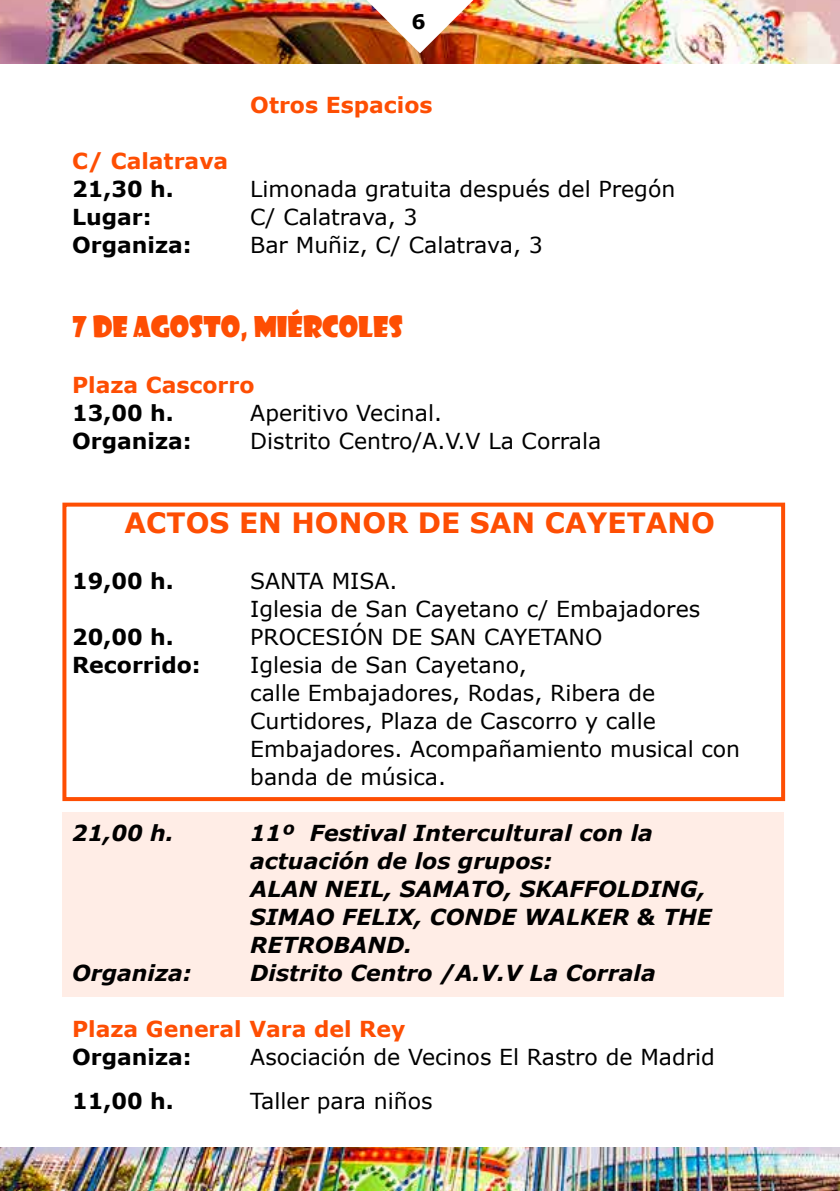
<style>
.page{position:relative;width:840px;height:1191px;background:#fff}
.page>*{position:absolute;margin:0;border:0;box-sizing:border-box;transform-origin:0 0}
.t1{font:700 28px "Verdana";color:#fe4e03}
.t2{font:28px "Showcard Gothic";color:#fe4e03}
.t3{font:22px/28px "Verdana";color:#000}
.t4{font:italic 700 22px/28px "Verdana";color:#000}
.t5{font:700 22px "Verdana";color:#000}
.t6{font:700 22px "Verdana";color:#fe4e03}
.t7{font:700 20px "Verdana";color:#000}
</style>
<div class="page">
<img style="left:0;top:1147px;width:839px;height:44px">
<img style="left:0;top:0;width:839px;height:63px">
<img style="left:323px;top:0;width:193px;height:53px">
<div style="left:62px;top:812px;width:721px;height:184px;background:#ffede6"></div>
<div style="left:62px;top:502px;width:722px;height:299px;border:4px solid #fe4e03"></div>
<p class="t7" style="left:411px;top:9px;width:16px">6</p>
<p class="t6" style="left:250px;top:91px;width:184px">Otros Espacios</p>
<p class="t6" style="left:72px;top:147px;width:158px">C/ Calatrava</p>
<p class="t5" style="left:72px;top:175px;width:103px">21,30 h.</p>
<p class="t3" style="left:250px;top:175px;width:426px">Limonada gratuita después del Pregón</p>
<p class="t5" style="left:72px;top:203px;width:81px">Lugar:</p>
<p class="t3" style="left:250px;top:203px;width:169px">C/ Calatrava, 3</p>
<p class="t5" style="left:72px;top:231px;width:121px">Organiza:</p>
<p class="t3" style="left:250px;top:231px;width:294px">Bar Muñiz, C/ Calatrava, 3</p>
<p class="t2" style="left:72px;top:308px;width:332px">7 DE AGOSTO, MIÉRCOLES</p>
<p class="t6" style="left:72px;top:371px;width:184px">Plaza Cascorro</p>
<p class="t5" style="left:72px;top:399px;width:103px">13,00 h.</p>
<p class="t3" style="left:250px;top:399px;width:193px">Aperitivo Vecinal.</p>
<p class="t5" style="left:72px;top:427px;width:121px">Organiza:</p>
<p class="t3" style="left:250px;top:427px;width:352px">Distrito Centro/A.V.V La Corrala</p>
<p class="t1" style="left:124px;top:505px;width:505px">ACTOS EN HONOR de San Cayetano</p>
<p class="t5" style="left:72px;top:567px;width:103px">19,00 h.</p>
<p class="t3" style="left:250px;top:567px;width:451px">SANTA MISA.<br>Iglesia de San Cayetano c/ Embajadores</p>
<p class="t5" style="left:72px;top:623px;width:103px">20,00 h.</p>
<p class="t3" style="left:250px;top:623px;width:353px">PROCESIÓN DE SAN CAYETANO</p>
<p class="t5" style="left:72px;top:651px;width:130px">Recorrido:</p>
<p class="t3" style="left:250px;top:651px;width:491px">Iglesia de San Cayetano,<br>calle Embajadores, Rodas, Ribera de<br>Curtidores, Plaza de Cascorro y calle<br>Embajadores. Acompañamiento musical con banda de música.</p>
<p class="t4" style="left:72px;top:819px;width:103px">21,00 h.</p>
<p class="t4" style="left:250px;top:819px;width:463px">11º Festival Intercultural con la actuación de los grupos:<br>ALAN NEIL, SAMATO, SKAFFOLDING,<br>SIMAO FELIX, CONDE WALKER &amp; THE<br>RETROBAND.</p>
<p class="t4" style="left:72px;top:959px;width:121px">Organiza:</p>
<p class="t4" style="left:250px;top:959px;width:407px">Distrito Centro /A.V.V La Corrala</p>
<p class="t6" style="left:72px;top:1015px;width:334px">Plaza General Vara del Rey</p>
<p class="t5" style="left:72px;top:1043px;width:121px">Organiza:</p>
<p class="t3" style="left:250px;top:1043px;width:466px">Asociación de Vecinos El Rastro de Madrid</p>
<p class="t5" style="left:72px;top:1087px;width:103px">11,00 h.</p>
<p class="t3" style="left:250px;top:1087px;width:184px">Taller para niños</p>
</div>
